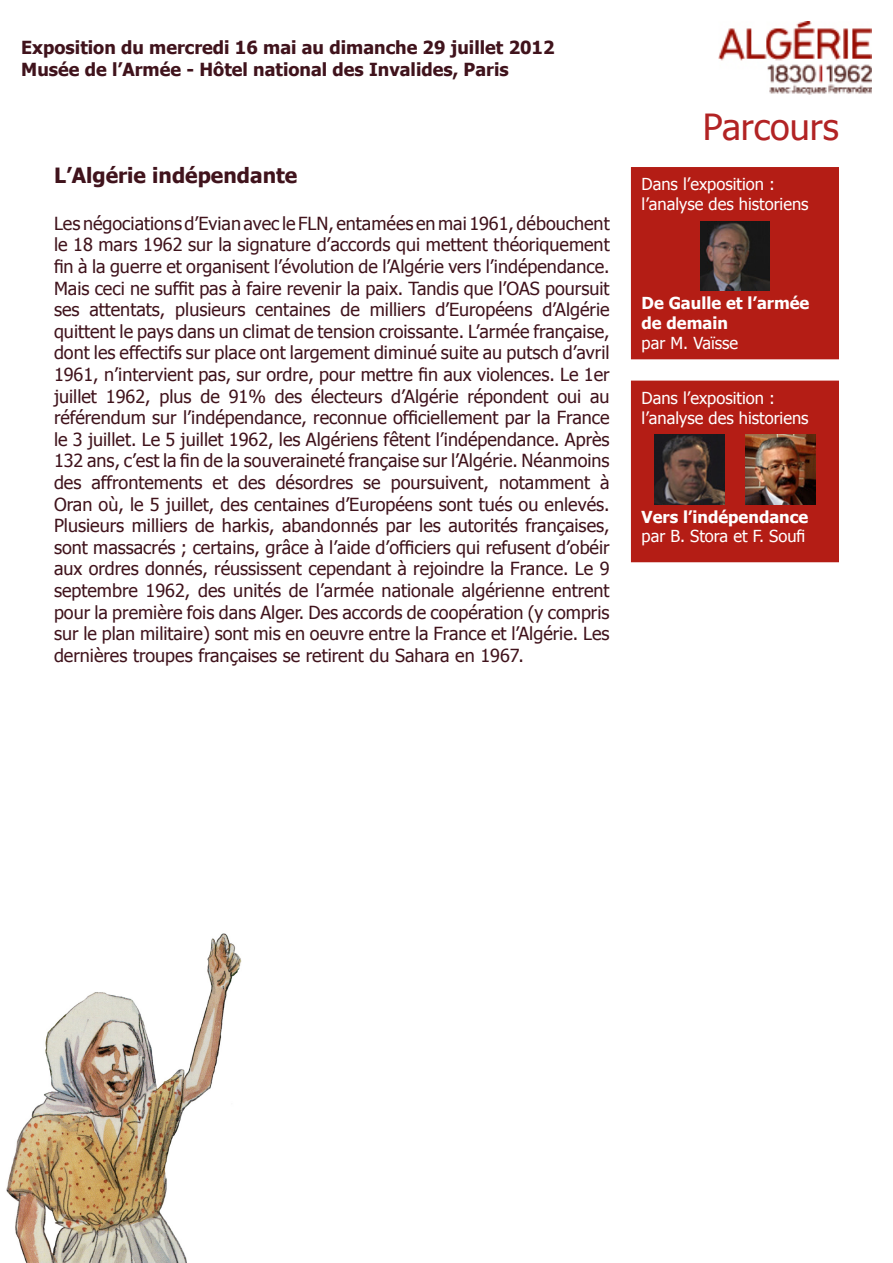
<style>
.page{position:relative;width:893px;height:1263px;background:#fff}
.page>*{position:absolute;margin:0;border:0;box-sizing:border-box;transform-origin:0 0}
.t1{font:36px "Tahoma";color:#b22324}
.t2{font:700 21px "Tahoma";color:#40131c}
.t3{font:18px/21.6px "Tahoma";color:#40131c;text-align:justify}
.t4{font:700 18px "Tahoma";color:#40131c}
.t5{font:16.5px "Tahoma";color:#fff}
.t6{font:700 16.5px/19.8px "Tahoma";color:#fff}
</style>
<div class="page">
<img style="left:6px;top:933px;width:236px;height:330px">
<div style="left:631px;top:381px;width:208px;height:181px;background:#b41d15"></div>
<div style="left:631px;top:167px;width:208px;height:192px;background:#b41d15"></div>
<img style="left:655px;top:434px;width:69px;height:70px">
<img style="left:700px;top:221px;width:70px;height:70px">
<img style="left:746px;top:434px;width:69px;height:70px">
<img style="left:719px;top:21px;width:153px;height:74px">
<p class="t4" style="left:21px;top:35px;width:535px">Exposition du mercredi 16 mai au dimanche 29 juillet 2012</p>
<p class="t4" style="left:21px;top:57px;width:489px">Musée de l’Armée - Hôtel national des Invalides, Paris</p>
<p class="t2" style="left:54px;top:161px;width:245px">L’Algérie indépendante</p>
<p class="t3" style="left:54px;top:212px;width:557px">Les négociations d’Evian avec le FLN, entamées en mai 1961, débouchent le 18 mars 1962 sur la signature d’accords qui mettent théoriquement fin à la guerre et organisent l’évolution de l’Algérie vers l’indépendance.<br>Mais ceci ne suffit pas à faire revenir la paix. Tandis que l’OAS poursuit ses attentats, plusieurs centaines de milliers d’Européens d’Algérie quittent le pays dans un climat de tension croissante. L’armée française, dont les effectifs sur place ont largement diminué suite au putsch d’avril 1961, n’intervient pas, sur ordre, pour mettre fin aux violences. Le 1er juillet 1962, plus de 91% des électeurs d’Algérie répondent oui au référendum sur l’indépendance, reconnue officiellement par la France le 3 juillet. Le 5 juillet 1962, les Algériens fêtent l’indépendance. Après 132 ans, c’est la fin de la souveraineté française sur l’Algérie. Néanmoins des affrontements et des désordres se poursuivent, notamment à Oran où, le 5 juillet, des centaines d’Européens sont tués ou enlevés.<br>Plusieurs milliers de harkis, abandonnés par les autorités françaises, sont massacrés ; certains, grâce à l’aide d’officiers qui refusent d’obéir aux ordres donnés, réussissent cependant à rejoindre la France. Le 9 septembre 1962, des unités de l’armée nationale algérienne entrent pour la première fois dans Alger. Des accords de coopération (y compris sur le plan militaire) sont mis en oeuvre entre la France et l’Algérie. Les dernières troupes françaises se retirent du Sahara en 1967.</p>
<p class="t1" style="left:703px;top:103px;width:137px">Parcours</p>
<p class="t5" style="left:642px;top:173px;width:135px">Dans l’exposition :</p>
<p class="t5" style="left:642px;top:193px;width:169px">l’analyse des historiens</p>
<p class="t6" style="left:642px;top:292px;width:169px">De Gaulle et l’armée de demain</p>
<p class="t5" style="left:642px;top:332px;width:98px">par M. Vaïsse</p>
<p class="t5" style="left:642px;top:387px;width:135px">Dans l’exposition :</p>
<p class="t5" style="left:642px;top:407px;width:169px">l’analyse des historiens</p>
<p class="t6" style="left:642px;top:506px;width:168px">Vers l’indépendance</p>
<p class="t5" style="left:642px;top:525px;width:165px">par B. Stora et F. Soufi</p>
</div>
